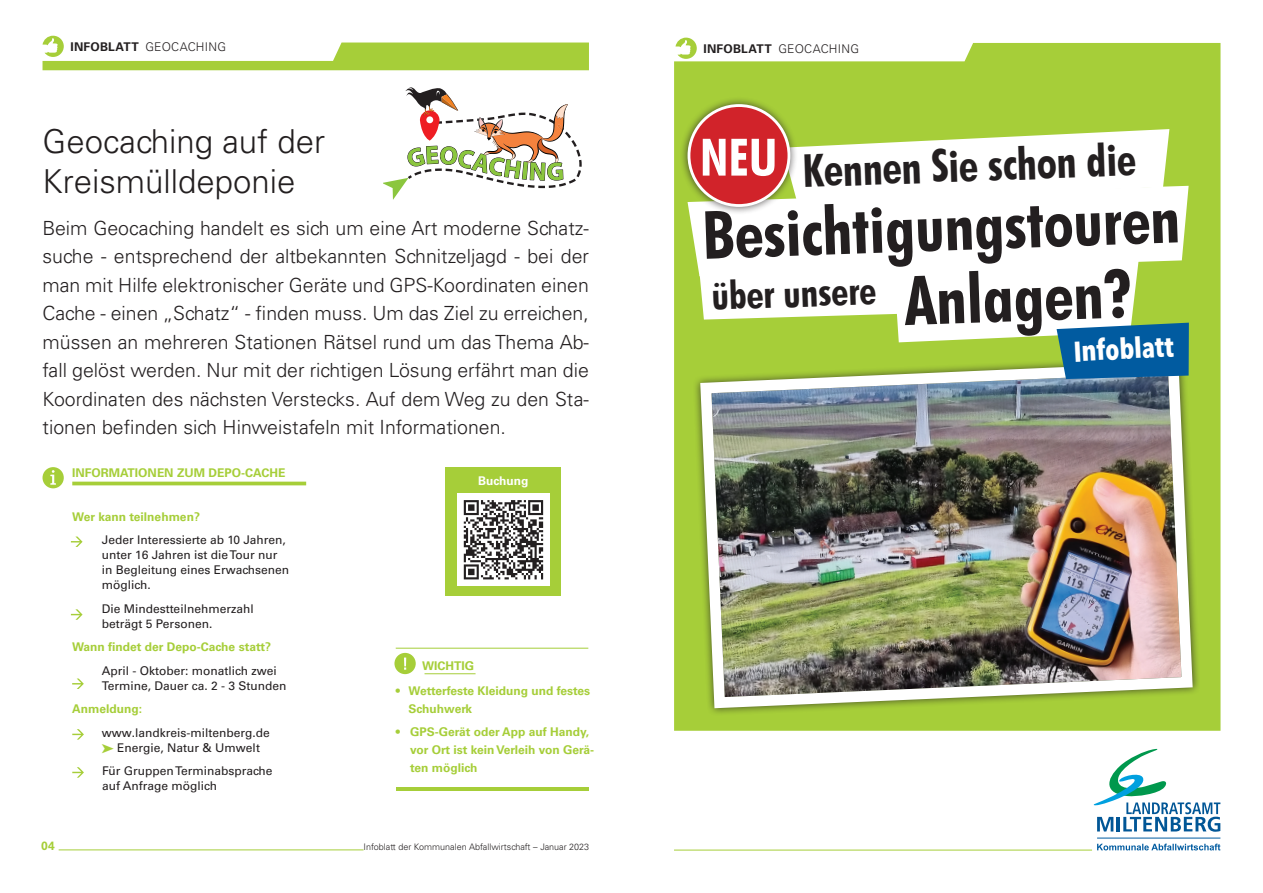
<style>
.page{position:relative;width:1263px;height:893px;background:#fff}
.page>*{position:absolute;margin:0;border:0;box-sizing:border-box;transform-origin:0 0}
.t1{font:700 condensed 66.6px "Futura BT";color:#231f20}
.t2{font:700 condensed 51.6px "Futura BT";color:#fff}
.t3{font:700 condensed 45.3px "Futura BT";color:#231f20}
.t4{font:700 condensed 39.3px "Futura BT";color:#231f20}
.t5{font:300 33px/40.5px "Univers LT Std";color:#231f20}
.t6{font:700 condensed 28.5px "Avenir Next LT Pro";color:#fff}
.t7{font:300 19.5px/28.5px "Univers LT Std";color:#231f20;text-align:justify}
.t8{font:12px/15px "Univers LT Std";color:#231f20}
.t9{font:700 12px/18px "Univers LT Std";color:#a6ce39}
.t10{font:300 12px "Univers LT Std";letter-spacing:.02em;color:#231f20}
.t11{font:700 12px "Univers LT Std";color:#fff}
.t12{font:300 9px "Univers LT Std";color:#231f20}
.s1{font-weight:700}
.s2{font-size:68.25px}
.s3{font-size:67.65px}
</style>
<div class="page">
<svg style="left:674px;top:43px;width:546px;height:688px;background:#acd146"></svg>
<svg style="left:43px;top:36px;width:546px;height:34px"></svg>
<svg style="left:675px;top:38px;width:22px;height:21px"></svg>
<hr style="left:59px;top:849px;width:305px;height:1px;background:#a6ce39">
<hr style="left:674px;top:850px;width:418px;height:1px;background:#a6ce39">
<hr style="left:1097px;top:838px;width:123px;height:1px;background:#015ba0">
<svg style="left:1094px;top:749px;width:126px;height:83px"></svg>
<svg style="left:1097px;top:844px;width:123px;height:6px"></svg>
<svg style="left:384px;top:87px;width:198px;height:113px"></svg>
<img style="left:695px;top:356px;width:503px;height:358px">
<div style="left:679px;top:96px;width:120px;height:119px;background:#231f20;opacity:.75"></div>
<div style="left:689px;top:106px;width:100px;height:100px;background:#d1232a;border-radius:50%"></div>
<hr style="left:424px;top:673px;width:52px;height:1px;background:#a6ce39">
<div style="left:394px;top:653px;width:22px;height:21px;background:#a6ce39;border-radius:50%"></div>
<svg style="left:404px;top:658px;width:2px;height:12px"></svg>
<hr style="left:396px;top:648px;width:192px;height:1px;background:#a6ce39">
<hr style="left:396px;top:787px;width:192px;height:4px;background:#a6ce39">
<div style="left:43px;top:467px;width:21px;height:21px;background:#a6ce39;border-radius:50%"></div>
<svg style="left:50px;top:470px;width:6px;height:15px"></svg>
<hr style="left:72px;top:482px;width:234px;height:3px;background:#a6ce39">
<svg style="left:71px;top:537px;width:12px;height:10px"></svg>
<svg style="left:71px;top:609px;width:12px;height:11px"></svg>
<svg style="left:72px;top:678px;width:12px;height:11px"></svg>
<svg style="left:72px;top:729px;width:12px;height:11px"></svg>
<svg style="left:72px;top:767px;width:12px;height:11px"></svg>
<div style="left:445px;top:467px;width:116px;height:129px;background:#a6ce39"></div>
<div style="left:457px;top:493px;width:93px;height:93px;background:#fff"></div>
<svg style="left:464px;top:500px;width:79px;height:79px"></svg>
<svg style="left:687px;top:129px;width:502px;height:250px"></svg>
<p class="t10" style="left:70px;top:40px;width:157px"><span class="s1">INFOBLATT</span> geocaching</p>
<p class="t10" style="left:703px;top:42px;width:157px"><span class="s1">INFOBLATT</span> geocaching</p>
<h3 class="t5" style="left:43px;top:121px;width:284px">Geocaching auf der<br>Kreismülldeponie</h3>
<p class="t7" style="left:43px;top:214px;width:548px">Beim Geocaching handelt es sich um eine Art moderne Schatz&shy;suche - entsprechend der altbekannten Schnitzeljagd - bei der man mit H ilfe elektronischer Geräte und G PS-Koordinaten einen Cache - einen „Schatz“ - finden muss. Um das Ziel zu erreichen, müssen an mehreren Stationen Rätsel rund um das Thema Ab&shy;fall gelöst werden. N ur mit der richtigen Lösung erfährt man die Koordinaten des nächsten Verstecks. Auf dem Weg zu den Sta&shy;tionen befinden sich H inweistafeln mit I nformationen.</p>
<p class="t9" style="left:72px;top:464px;width:145px">INFORMATIONEN zum depo</p>
<p class="t9" style="left:241px;top:464px;width:13px">-cach</p>
<p class="t9" style="left:278px;top:464px;width:9px">E</p>
<p class="t9" style="left:72px;top:507px;width:129px">Wer kann teilnehmen?</p>
<p class="t8" style="left:102px;top:532px;width:189px">Jeder Interessierte ab 10 Jahren, unter 16 Jahren ist die Tour nur in Begleitung eines Erwachsenen möglich.</p>
<p class="t8" style="left:102px;top:601px;width:153px">Die Mindestteilnehmerzahl beträgt 5 Personen.</p>
<p class="t9" style="left:72px;top:638px;width:200px">Wann findet der Depo-Cache statt?</p>
<p class="t8" style="left:102px;top:663px;width:186px">April - Oktober: monatlich zwei<br>Termine, Dauer ca. 2 - 3 Stunden</p>
<p class="t9" style="left:72px;top:700px;width:71px">Anmeldung:</p>
<p class="t8" style="left:102px;top:725px;width:169px;text-align:center">www.landkreis-miltenberg.de<br>Energie, Natur &amp; Umwelt</p>
<p class="t8" style="left:102px;top:763px;width:172px">Für Gruppen Terminabsprache auf Anfrage möglich</p>
<p class="t11" style="left:478px;top:473px;width:52px">Buchung</p>
<p class="t9" style="left:422px;top:657px;width:54px">WICHTIG</p>
<p class="t9" style="left:408px;top:682px;width:183px;text-indent:-13px">• Wetterfeste Kleidung und festes<br>Schuhwerk</p>
<p class="t9" style="left:410px;top:722px;width:186px;text-indent:-14px">• GPS-Gerät oder App auf Handy, vor Ort ist kein Verleih von Gerä&shy;ten möglich</p>
<p class="t9" style="left:41px;top:837px;width:15px">04</p>
<p class="t12" style="left:364px;top:842px;width:227px">I nfoblatt der Kommunalen Abfallwirtschaft – Januar 2023</p>
<h2 class="t2" style="left:700px;top:126px;width:79px">NEU</h2>
<h3 class="t3" style="left:802px;top:143px;width:335px;rotate:-2deg">Kennen Sie schon die</h3>
<h1 class="t1" style="left:701px;top:195px;width:479px;rotate:-2deg">Besichtigungstouren</h1>
<h3 class="t4" style="left:711px;top:272px;width:422px;rotate:-2deg">über unsere <span class="s2">Anla</span><span class="s3">gen?</span></h3>
<h3 class="t6" style="left:1072px;top:334px;width:102px;rotate:-3deg">Infoblatt</h3>
</div>
